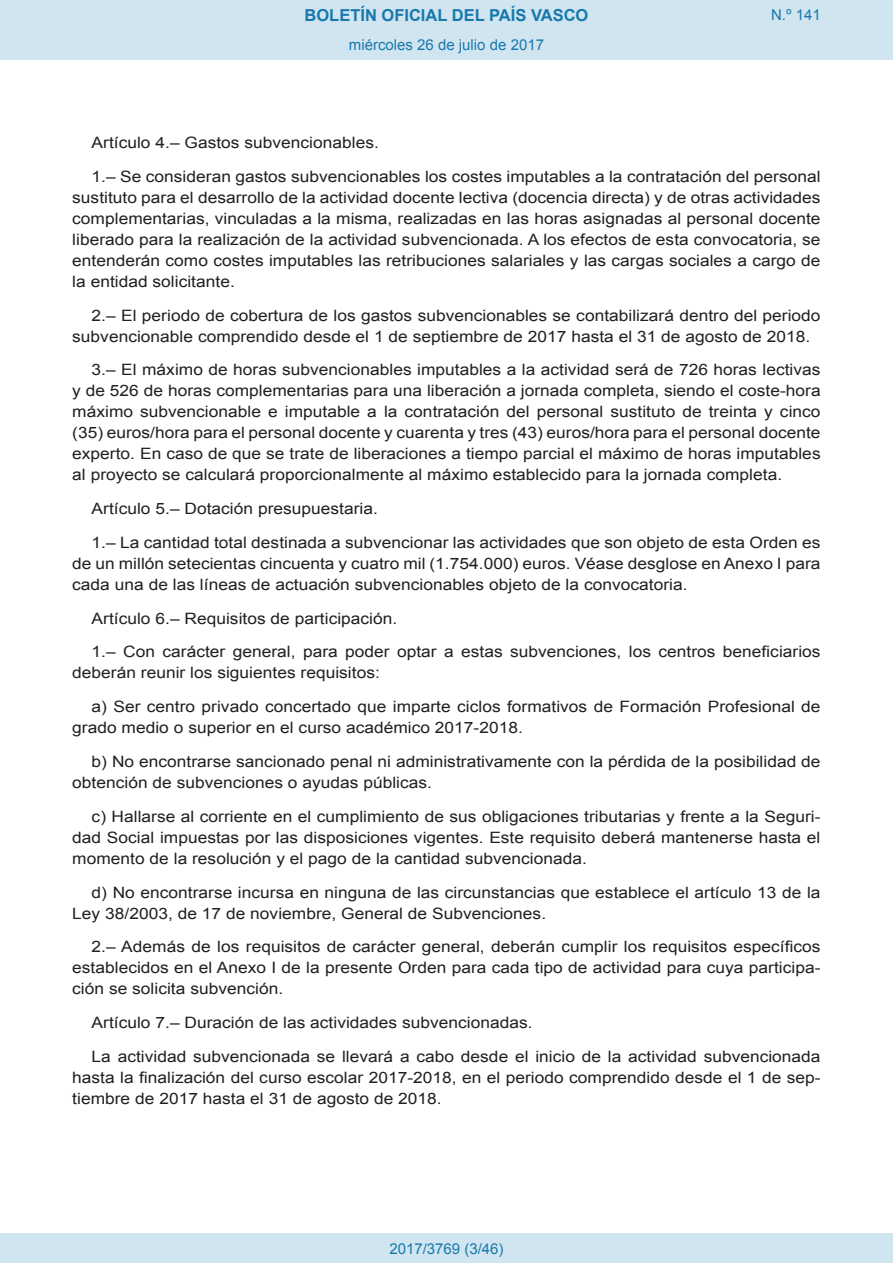
<style>
.page{position:relative;width:893px;height:1263px;background:#fff}
.page>*{position:absolute;margin:0;border:0;box-sizing:border-box;transform-origin:0 0}
.t1{font:700 16.5px "Arial";color:#1879ad}
.BOPVDetalle{font:15.6px/21px "Arial";color:#231f20;text-align:justify;scale:1.11 1}
.Paginacion_Centro{font:15px "Arial";color:#1879ad}
</style>
<div class="page">
<div style="left:0;top:0;width:893px;height:60px;background:#d0e5f0"></div>
<div style="left:0;top:1233px;width:893px;height:30px;background:#d0e5f0"></div>
<p class="t1" style="left:305px;top:4px;width:285px">BOLETÍN OFICIAL DEL PAÍS VASCO</p>
<p class="Paginacion_Centro" style="left:349px;top:35px;width:197px">miércoles 26 de julio de 2017</p>
<p class="Paginacion_Centro" style="left:771px;top:5px;width:51px">N.º 141</p>
<p class="BOPVDetalle" style="left:92px;top:132px;width:260px">Artículo 4.– Gastos subvencionables.</p>
<p class="BOPVDetalle" style="left:72px;top:166px;width:676px;text-indent:19px">1.– Se consideran gastos subvencionables los costes imputables a la contratación del personal sustituto para el desarrollo de la actividad docente lectiva (docencia directa) y de otras actividades complementarias, vinculadas a la misma, realizadas en las horas asignadas al personal docente liberado para la realización de la actividad subvencionada. A los efectos de esta convocatoria, se entenderán como costes imputables las retribuciones salariales y las cargas sociales a cargo de la entidad solicitante.</p>
<p class="BOPVDetalle" style="left:72px;top:305px;width:676px;text-indent:19px">2.– El periodo de cobertura de los gastos subvencionables se contabilizará dentro del periodo subvencionable comprendido desde el 1 de septiembre de 2017 hasta el 31 de agosto de 2018.</p>
<p class="BOPVDetalle" style="left:72px;top:360px;width:676px;text-indent:19px">3.– El máximo de horas subvencionables imputables a la actividad será de 726 horas lectivas y de 526 de horas complementarias para una liberación a jornada completa, siendo el coste-hora máximo subvencionable e imputable a la contratación del personal sustituto de treinta y cinco (35) euros/hora para el personal docente y cuarenta y tres (43) euros/hora para el personal docente experto. En caso de que se trate de liberaciones a tiempo parcial el máximo de horas imputables al proyecto se calculará proporcionalmente al máximo establecido para la jornada completa.</p>
<p class="BOPVDetalle" style="left:92px;top:498px;width:259px">Artículo 5.– Dotación presupuestaria.</p>
<p class="BOPVDetalle" style="left:72px;top:532px;width:676px;text-indent:19px">1.– La cantidad total destinada a subvencionar las actividades que son objeto de esta Orden es de un millón setecientas cincuenta y cuatro mil (1.754.000) euros. Véase desglose en Anexo I para cada una de las líneas de actuación subvencionables objeto de la convocatoria.</p>
<p class="BOPVDetalle" style="left:92px;top:608px;width:277px">Artículo 6.– Requisitos de participación.</p>
<p class="BOPVDetalle" style="left:72px;top:642px;width:676px;text-indent:19px">1.– Con carácter general, para poder optar a estas subvenciones, los centros beneficiarios deberán reunir los siguientes requisitos:</p>
<p class="BOPVDetalle" style="left:72px;top:696px;width:676px;text-indent:19px">a) Ser centro privado concertado que imparte ciclos formativos de Formación Profesional de grado medio o superior en el curso académico 2017-2018.</p>
<p class="BOPVDetalle" style="left:72px;top:751px;width:676px;text-indent:19px">b) No encontrarse sancionado penal ni administrativamente con la pérdida de la posibilidad de obtención de subvenciones o ayudas públicas.</p>
<p class="BOPVDetalle" style="left:72px;top:806px;width:676px;text-indent:19px">c) Hallarse al corriente en el cumplimiento de sus obligaciones tributarias y frente a la Seguri&shy;dad Social impuestas por las disposiciones vigentes. Este requisito deberá mantenerse hasta el momento de la resolución y el pago de la cantidad subvencionada.</p>
<p class="BOPVDetalle" style="left:72px;top:882px;width:676px;text-indent:19px">d) No encontrarse incursa en ninguna de las circunstancias que establece el artículo 13 de la<br>Ley 38/2003, de 17 de noviembre, General de Subvenciones.</p>
<p class="BOPVDetalle" style="left:72px;top:936px;width:676px;text-indent:19px">2.– Además de los requisitos de carácter general, deberán cumplir los requisitos específicos establecidos en el Anexo I de la presente Orden para cada tipo de actividad para cuya participa&shy;ción se solicita subvención.</p>
<p class="BOPVDetalle" style="left:92px;top:1012px;width:399px">Artículo 7.– Duración de las actividades subvencionadas.</p>
<p class="BOPVDetalle" style="left:72px;top:1046px;width:676px;text-indent:19px">La actividad subvencionada se llevará a cabo desde el inicio de la actividad subvencionada hasta la finalización del curso escolar 2017-2018, en el periodo comprendido desde el 1 de sep&shy;tiembre de 2017 hasta el 31 de agosto de 2018.</p>
<p class="Paginacion_Centro" style="left:389px;top:1238px;width:116px">2017/3769 (3/46)</p>
</div>
